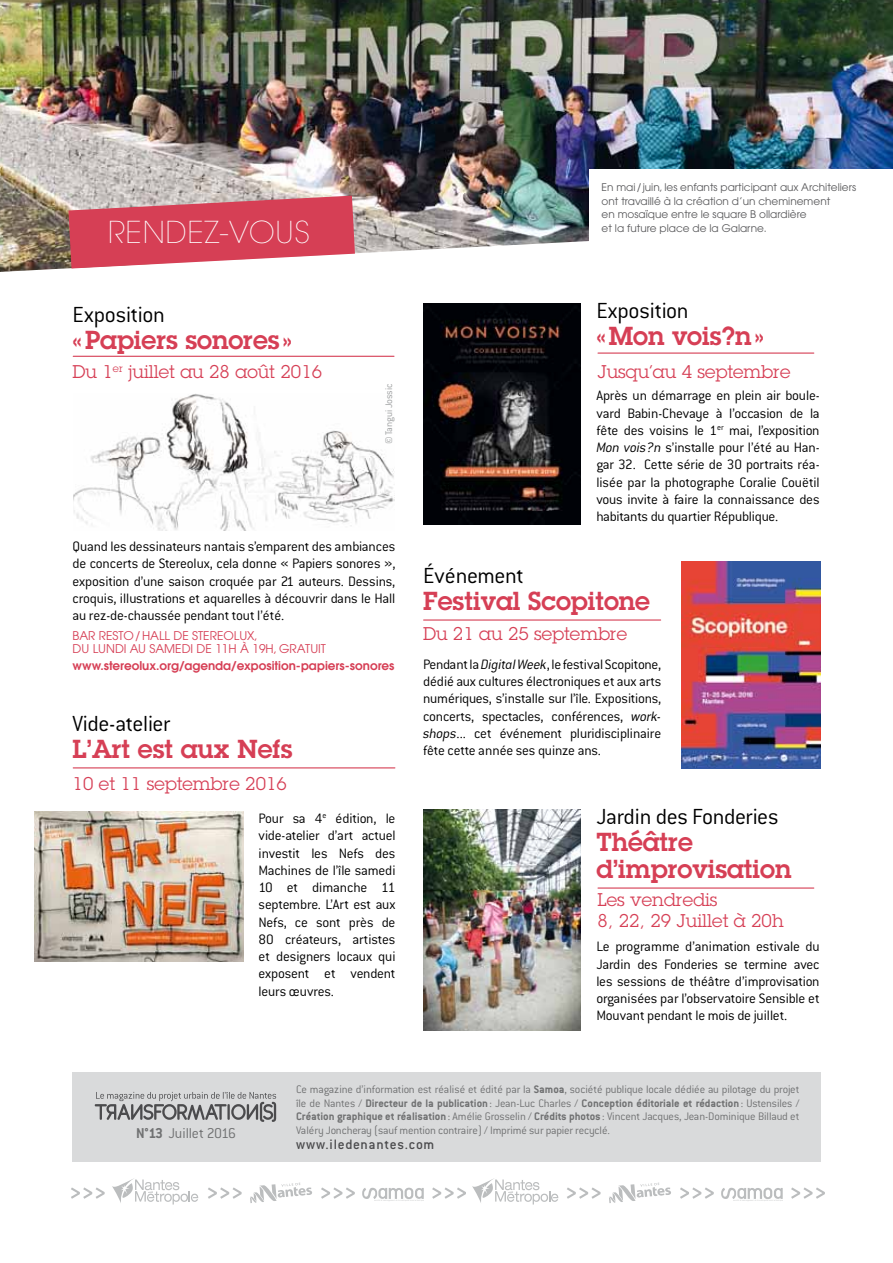
<style>
.page{position:relative;width:893px;height:1263px;background:#fff}
.page>*{position:absolute;margin:0;border:0;box-sizing:border-box;transform-origin:0 0}
.t1{font:200 30px "Avant Garde";letter-spacing:.025em;color:#fff}
.t2{font:600 25.5px/27px "Lubalin Graph";color:#d63f55}
.t3{font:300 24px "Conduit ITC";letter-spacing:-.015em;color:#000}
.t4{font:18px/21px "Lubalin Graph";color:#d63f55}
.t5{font:300 15.6px "Conduit ITC";letter-spacing:-.015em;color:#707172}
.t6{font:300 15px/17.2px "Conduit ITC";letter-spacing:-.01em;color:#000;text-align:justify}
.t7{font:500 15px "Conduit ITC";letter-spacing:.045em;color:#4b4b4d}
.t8{font:300 12px/13.5px "Conduit ITC";letter-spacing:-.015em;color:#707172;text-align:justify}
.t9{font:12px/13.5px "Avant Garde";color:#d63f55}
.t10{font:600 12px "Avant Garde";color:#d63f55}
.t11{font:10.5px/13.5px "Avant Garde";color:#58585a}
.t12{font:300 10.5px "Conduit ITC";letter-spacing:-.01em;color:#9c9e9f}
.s1{font-style:italic}
.s2{font-weight:700}
</style>
<div class="page">
<img style="left:0;top:0;width:893px;height:272px">
<div style="left:72px;top:1072px;width:749px;height:90px;background:#d9dadb"></div>
<svg style="left:95px;top:1092px;width:181px;height:30px"></svg>
<svg style="left:68px;top:196px;width:287px;height:72px;background:#d85e6f"></svg>
<div style="left:589px;top:169px;width:304px;height:78px;background:#fff"></div>
<hr style="left:73px;top:356px;width:321px;height:1px;background:#d63f55">
<hr style="left:598px;top:352px;width:216px;height:2px;background:#d63f55">
<hr style="left:598px;top:887px;width:216px;height:2px;background:#d63f55">
<hr style="left:424px;top:619px;width:237px;height:2px;background:#d63f55">
<hr style="left:73px;top:767px;width:322px;height:1px;background:#d63f55">
<svg style="left:250px;top:1183px;width:62px;height:20px"></svg>
<svg style="left:362px;top:1188px;width:62px;height:13px"></svg>
<svg style="left:208px;top:1187px;width:34px;height:12px"></svg>
<svg style="left:321px;top:1187px;width:34px;height:12px"></svg>
<svg style="left:432px;top:1187px;width:34px;height:12px"></svg>
<svg style="left:609px;top:1183px;width:62px;height:20px"></svg>
<svg style="left:721px;top:1188px;width:62px;height:13px"></svg>
<svg style="left:567px;top:1187px;width:33px;height:12px"></svg>
<svg style="left:680px;top:1187px;width:34px;height:12px"></svg>
<svg style="left:791px;top:1187px;width:34px;height:12px"></svg>
<svg style="left:71px;top:1187px;width:34px;height:12px"></svg>
<svg style="left:112px;top:1178px;width:86px;height:26px"></svg>
<svg style="left:472px;top:1178px;width:86px;height:26px"></svg>
<img style="left:74px;top:394px;width:321px;height:137px">
<img style="left:34px;top:812px;width:210px;height:149px">
<img style="left:424px;top:303px;width:156px;height:222px">
<img style="left:424px;top:809px;width:156px;height:221px">
<img style="left:681px;top:561px;width:140px;height:207px">
<h1 class="t1" style="left:108px;top:214px;width:203px">RENDEZ-VOUS</h1>
<h3 class="t3" style="left:73px;top:301px;width:94px">Exposition</h3>
<h2 class="t2" style="left:73px;top:326px;width:221px">«Papiers sonores »</h2>
<p class="t11" style="left:602px;top:181px;width:256px">En mai / juin, les enfants participant aux Architeliers ont travaillé à la création d’un cheminement<br>en mosaïque entre le square B ollardière<br>et la future place de la Galarne.</p>
<h3 class="t3" style="left:596px;top:298px;width:94px">Exposition</h3>
<h2 class="t2" style="left:596px;top:322px;width:169px">«Mon vois?n»</h2>
<p class="t4" style="left:73px;top:361px;width:251px">Du 1<sup>er</sup> juillet au 28 août 2016</p>
<p class="t4" style="left:597px;top:361px;width:195px">Jusqu’au 4 septembre</p>
<p class="t12" style="left:383px;top:444px;width:62px;rotate:-90deg">© Tangui Jossic</p>
<p class="t6" style="left:73px;top:538px;width:324px">Quand les dessinateurs nantais s’emparent des ambiances de concerts de Stereolux, cela donne « Papiers sonores », exposition d’une saison croquée par 21 auteurs. Dessins, croquis, illustrations et aquarelles à découvrir dans le Hall au rez-de-chaussée pendant tout l’été.</p>
<p class="t9" style="left:73px;top:629px;width:255px;text-indent:101px">de Stereolux,<br>du lundi au samedi de 11h à 19h, gratuit</p>
<p class="t10" style="left:73px;top:658px;width:323px">www.stereolux.org/agenda/exposition-papiers-sonores</p>
<p class="t9" style="left:73px;top:629px;width:75px">Bar Resto/ Hall</p>
<h3 class="t3" style="left:73px;top:710px;width:99px">Vide-atelier</h3>
<h2 class="t2" style="left:73px;top:735px;width:221px">L’Art est aux Nefs</h2>
<p class="t4" style="left:73px;top:773px;width:216px">10 et 11 septembre 2016</p>
<p class="t6" style="left:259px;top:810px;width:138px">Pour sa 4<sup>e</sup> édition, le vide-atelier d’art actuel investit les Nefs des Machines de l’île samedi 10 et dimanche 11 septembre. L’Art est aux Nefs, ce sont près de 80 créateurs, artistes et designers locaux qui exposent et vendent leurs œuvres.</p>
<p class="t6" style="left:596px;top:387px;width:225px">Après un démarrage en plein air boule&shy;vard Babin-Chevaye à l’occasion de la fête des voisins le 1<sup>er</sup> mai, l’exposition <span class="s1">Mon vois?n</span> s’installe pour l’été au Han&shy;gar 32. Cette série de 30 portraits réa&shy;lisée par la photographe Coralie Couëtil vous invite à faire la connaissance des habitants du quartier République.</p>
<h3 class="t3" style="left:423px;top:562px;width:102px">Événement</h3>
<h2 class="t2" style="left:423px;top:587px;width:228px">Festival Scopitone</h2>
<p class="t4" style="left:423px;top:623px;width:206px">Du 21 au 25 septembre</p>
<p class="t6" style="left:423px;top:656px;width:240px">Pendant la <span class="s1">Digital Week</span>, le festival Scopitone, dédié aux cultures électroniques et aux arts numériques, s’installe sur l’île. Expositions, concerts, spectacles, conférences, <span class="s1">work&shy;shops</span>... cet événement pluridisciplinaire fête cette année ses quinze ans.</p>
<h3 class="t3" style="left:596px;top:804px;width:184px">Jardin des Fonderies</h3>
<h2 class="t2" style="left:596px;top:828px;width:196px">Théâtre d’improvisation</h2>
<p class="t4" style="left:597px;top:889px;width:188px">Les vendredis<br>8, 22, 29 Juillet à 20h</p>
<p class="t6" style="left:596px;top:938px;width:225px">Le programme d’animation estivale du Jardin des Fonderies se termine avec les sessions de théâtre d’improvisation organisées par l’observatoire Sensible et Mouvant pendant le mois de juillet.</p>
<p class="t5" style="left:136px;top:1124px;width:101px"><span class="s2">N°13</span> Juillet 2016</p>
<p class="t8" style="left:296px;top:1082px;width:505px">Ce magazine d’information est réalisé et édité par la <span class="s2">Samoa</span>, société publique locale dédiée au pilotage du projet île de Nantes / <span class="s2">Directeur de la publication</span> : Jean-Luc Charles / <span class="s2">Conception éditoriale et rédaction</span> : Ustensiles / <span class="s2">Création graphique et réalisation</span> : Amélie Grosselin / <span class="s2">Crédits photos</span> : Vincent Jacques, Jean-Dominique Billaud et Valéry Joncheray (sauf mention contraire) / Imprimé sur papier recyclé.</p>
<p class="t7" style="left:296px;top:1136px;width:140px">www.iledenantes.com</p>
</div>
